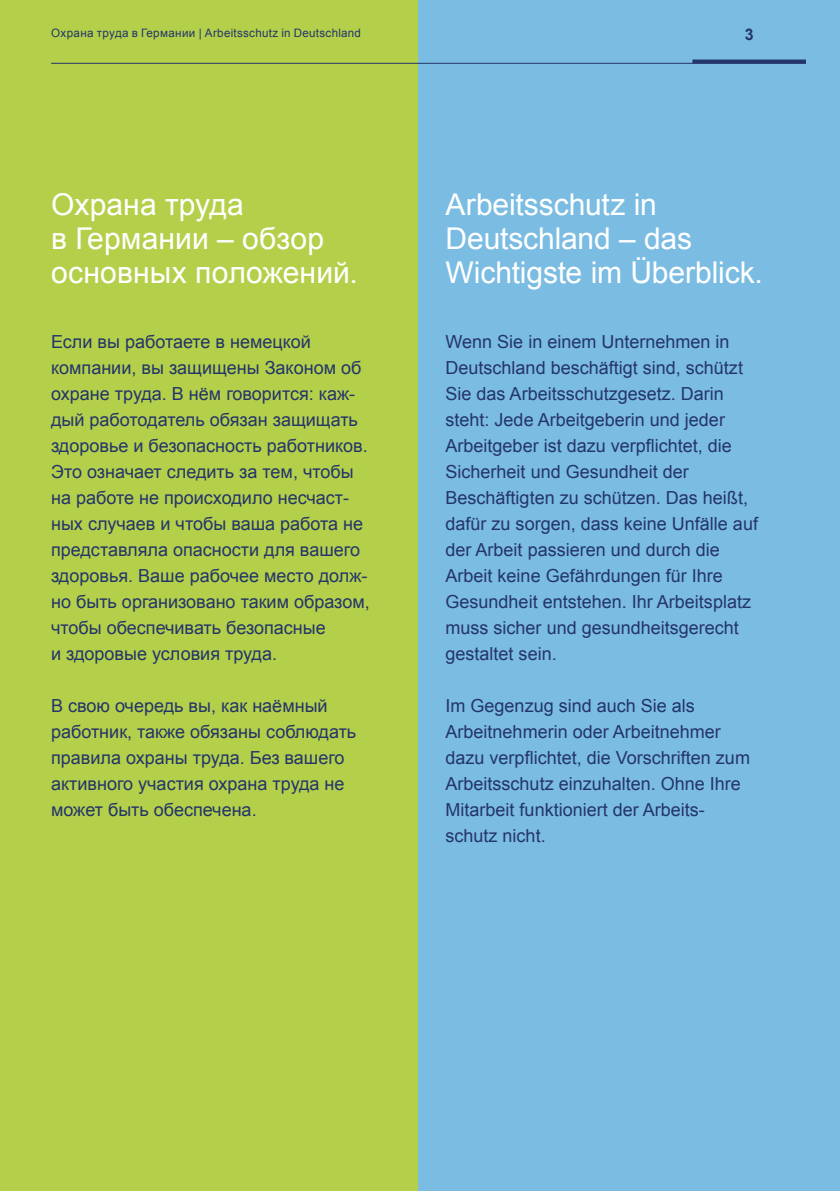
<style>
.page{position:relative;width:840px;height:1191px;background:#fff}
.page>*{position:absolute;margin:0;border:0;box-sizing:border-box;transform-origin:0 0}
.t1{font:30px/34px "Arial";color:#fff}
.t2{font:18px/26px "Arial";color:#243569}
.t3{font:700 16px "Arial";color:#243569}
.t4{font:11.6px "Arial";letter-spacing:.025em;color:#243569}
</style>
<div class="page">
<div style="left:417px;top:0;width:422px;height:1191px;background:#7bbce3"></div>
<div style="left:0;top:0;width:417px;height:1191px;background:#b4d04b"></div>
<svg style="left:692px;top:59px;width:113px;height:4px"></svg>
<hr style="left:51px;top:63px;width:754px;height:1px;background:#243569">
<p class="t4" style="left:51px;top:25px;width:311px">Охрана труда в Германии | Arbeitsschutz in Deutschland</p>
<p class="t3" style="left:744px;top:24px;width:10px">3</p>
<h1 class="t1" style="left:51px;top:187px;width:308px">Охрана труда<br>в Германии – обзор основных положений.</h1>
<p class="t2" style="left:51px;top:328px;width:320px">Если вы работаете в немецкой компании, вы защищены Законом об охране труда. В нём говорится: каж&shy;дый работодатель обязан защищать здоровье и безопасность работников.<br>Это означает следить за тем, чтобы на работе не происходило несчаст&shy;ных случаев и чтобы ваша работа не представляла опасности для вашего здоровья. Ваше рабочее место долж&shy;но быть организовано таким образом, чтобы обеспечивать безопасные<br>и здоровые условия труда.</p>
<p class="t2" style="left:51px;top:692px;width:306px">В свою очередь вы, как наёмный работник, также обязаны соблюдать правила охраны труда. Без вашего активного участия охрана труда не может быть обеспечена.</p>
<h1 class="t1" style="left:445px;top:187px;width:319px">Arbeitsschutz in<br>Deutschland – das<br>Wichtigste im Überblick.</h1>
<p class="t2" style="left:445px;top:328px;width:314px">Wenn Sie in einem Unternehmen in Deutschland beschäftigt sind, schützt Sie das Arbeitsschutzgesetz. Darin steht: Jede Arbeitgeberin und jeder Arbeitgeber ist dazu verpflichtet, die Sicherheit und Gesundheit der Beschäftigten zu schützen. Das heißt, dafür zu sorgen, dass keine Unfälle auf der Arbeit passieren und durch die Arbeit keine Gefährdungen für Ihre Gesundheit entstehen. Ihr Arbeitsplatz muss sicher und gesundheitsgerecht gestaltet sein.</p>
<p class="t2" style="left:445px;top:692px;width:306px">Im Gegenzug sind auch Sie als<br>Arbeitnehmerin oder Arbeitnehmer dazu verpflichtet, die Vorschriften zum<br>Arbeitsschutz einzuhalten. Ohne Ihre<br>Mitarbeit funktioniert der Arbeits&shy;schutz nicht.</p>
</div>
